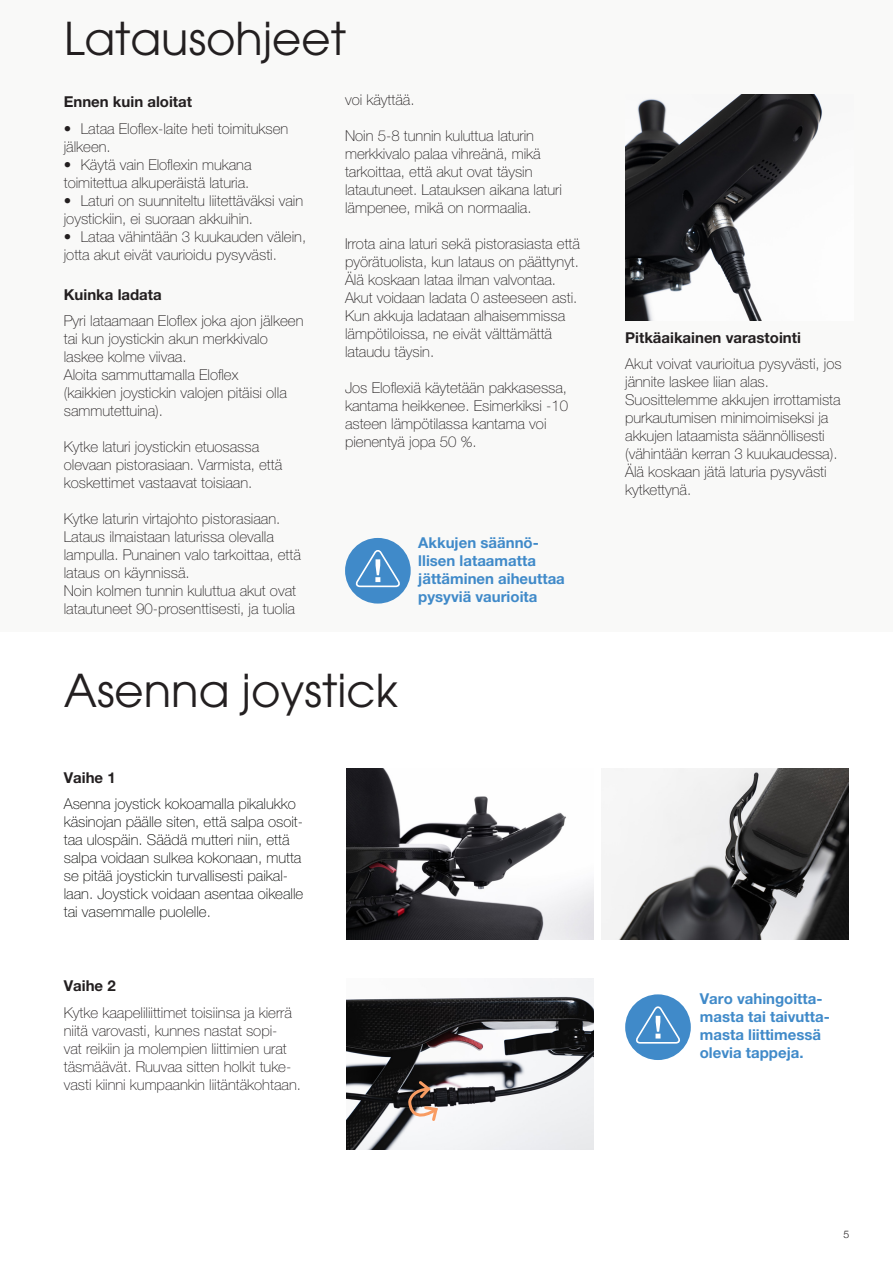
<style>
.page{position:relative;width:893px;height:1263px;background:#fff}
.page>*{position:absolute;margin:0;border:0;box-sizing:border-box;transform-origin:0 0}
.t1{font:45px "ITC Avant Garde Pro";color:#231f20}
.Brödtext{font:100 15px/18px "Helvetica Neue LT Pro";color:#231f20}
.Brödtext-2{font:100 15px/18px "Helvetica Neue LT Pro";color:#040503}
.Mellanrubrik{font:700 15px/18px "Helvetica Neue LT Pro";color:#408ac9}
.Mellanrubrik-2{font:700 15px "Helvetica Neue LT Pro";color:#231f20}
.t2{font:300 10.5px "Helvetica Neue";color:#231f20}
</style>
<div class="page">
<div style="left:0;top:0;width:893px;height:631px;background:#f9f9f8"></div>
<img style="left:625px;top:95px;width:197px;height:225px">
<div style="left:345px;top:538px;width:66px;height:66px;background:#408ac9;border-radius:50%"></div>
<svg style="left:355px;top:550px;width:45px;height:38px"></svg>
<img style="left:347px;top:768px;width:246px;height:171px">
<img style="left:602px;top:768px;width:246px;height:171px">
<img style="left:347px;top:978px;width:246px;height:171px">
<svg style="left:407px;top:1078px;width:33px;height:45px"></svg>
<div style="left:625px;top:994px;width:66px;height:66px;background:#408ac9;border-radius:50%"></div>
<svg style="left:636px;top:1006px;width:44px;height:38px"></svg>
<p class="t1" style="left:64px;top:10px;width:284px">Latausohjeet</p>
<p class="Mellanrubrik-2" style="left:64px;top:93px;width:130px">Ennen kuin aloitat</p>
<p class="Brödtext" style="left:64px;top:120px;width:226px">• Lataa Eloflex-laite heti toimituksen jälkeen.</p>
<p class="Brödtext" style="left:64px;top:156px;width:189px">• Käytä vain Eloflexin mukana toimitettua alkuperäistä laturia.</p>
<p class="Brödtext" style="left:64px;top:192px;width:241px">• Laturi on suunniteltu liitettäväksi vain joystickiin, ei suoraan akkuihin.</p>
<p class="Brödtext" style="left:64px;top:228px;width:244px">• Lataa vähintään 3 kuukauden välein, jotta akut eivät vaurioidu pysyvästi.</p>
<p class="Mellanrubrik-2" style="left:64px;top:285px;width:100px">Kuinka ladata</p>
<p class="Brödtext" style="left:64px;top:312px;width:241px">Pyri lataamaan Eloflex joka ajon jälkeen tai kun joystickin akun merkkivalo laskee kolme viivaa.</p>
<p class="Brödtext" style="left:64px;top:366px;width:225px">Aloita sammuttamalla Eloflex (kaikkien joystickin valojen pitäisi olla sammutettuina).</p>
<p class="Brödtext" style="left:64px;top:438px;width:220px">Kytke laturi joystickin etuosassa olevaan pistorasiaan. Varmista, että koskettimet vastaavat toisiaan.</p>
<p class="Brödtext" style="left:64px;top:510px;width:239px">Kytke laturin virtajohto pistorasiaan.<br>Lataus ilmaistaan laturissa olevalla lampulla. Punainen valo tarkoittaa, että lataus on käynnissä.</p>
<p class="Brödtext" style="left:64px;top:582px;width:234px">Noin kolmen tunnin kuluttua akut ovat latautuneet 90-prosenttisesti, ja tuolia</p>
<p class="Brödtext" style="left:345px;top:91px;width:71px">voi käyttää.</p>
<p class="Brödtext" style="left:345px;top:127px;width:218px">Noin 5-8 tunnin kuluttua laturin merkkivalo palaa vihreänä, mikä tarkoittaa, että akut ovat täysin latautuneet. Latauksen aikana laturi lämpenee, mikä on normaalia.</p>
<p class="Brödtext" style="left:345px;top:235px;width:236px">Irrota aina laturi sekä pistorasiasta että pyörätuolista, kun lataus on päättynyt.<br>Älä koskaan lataa ilman valvontaa.<br>Akut voidaan ladata 0 asteeseen asti.<br>Kun akkuja ladataan alhaisemmissa lämpötiloissa, ne eivät välttämättä lataudu täysin.</p>
<p class="Brödtext" style="left:345px;top:379px;width:224px">Jos Eloflexiä käytetään pakkasessa, kantama heikkenee. Esimerkiksi -10 asteen lämpötilassa kantama voi pienentyä jopa 50 %.</p>
<p class="Mellanrubrik" style="left:418px;top:533px;width:148px">Akkujen säännö&shy;llisen lataamatta jättäminen aiheuttaa pysyviä vaurioita</p>
<p class="t1" style="left:64px;top:662px;width:336px">Asenna joystick</p>
<p class="Mellanrubrik-2" style="left:64px;top:768px;width:53px">Vaihe 1</p>
<p class="Brödtext-2" style="left:64px;top:795px;width:241px">Asenna joystick kokoamalla pikalukko käsinojan päälle siten, että salpa osoit&shy;taa ulospäin. Säädä mutteri niin, että salpa voidaan sulkea kokonaan, mutta se pitää joystickin turvallisesti paikal&shy;laan. Joystick voidaan asentaa oikealle tai vasemmalle puolelle.</p>
<p class="Mellanrubrik-2" style="left:64px;top:976px;width:53px">Vaihe 2</p>
<p class="Brödtext" style="left:64px;top:1003px;width:239px">Kytke kaapeliliittimet toisiinsa ja kierrä niitä varovasti, kunnes nastat sopi-<br>vat reikiin ja molempien liittimien urat täsmäävät. Ruuvaa sitten holkit tuke&shy;vasti kiinni kumpaankin liitäntäkohtaan.</p>
<p class="Mellanrubrik-2" style="left:625px;top:328px;width:177px">Pitkäaikainen varastointi</p>
<p class="Brödtext" style="left:625px;top:355px;width:218px">Akut voivat vaurioitua pysyvästi, jos jännite laskee liian alas.</p>
<p class="Brödtext" style="left:625px;top:391px;width:217px">Suosittelemme akkujen irrottamista purkautumisen minimoimiseksi ja akkujen lataamista säännöllisesti (vähintään kerran 3 kuukaudessa).</p>
<p class="Brödtext" style="left:625px;top:463px;width:203px">Älä koskaan jätä laturia pysyvästi kytkettynä.</p>
<p class="Mellanrubrik" style="left:700px;top:989px;width:131px">Varo vahingoitta&shy;masta tai taivutta&shy;masta liittimessä olevia tappeja.</p>
<p class="t2" style="left:843px;top:1226px;width:7px">5</p>
</div>
